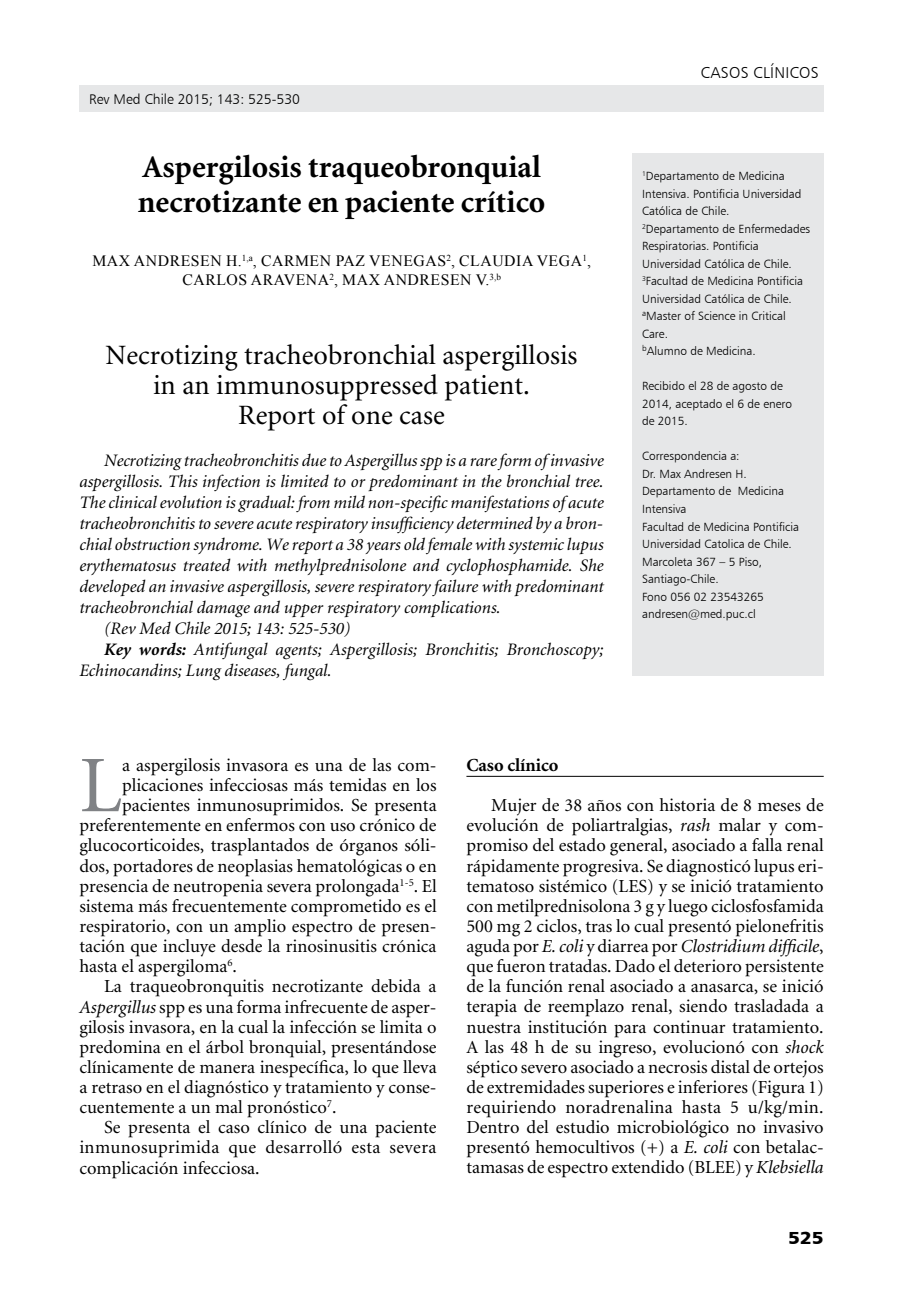
<style>
.page{position:relative;width:918px;height:1315px;background:#fff}
.page>*{position:absolute;margin:0;border:0;box-sizing:border-box;transform-origin:0 0}
.t1{font:80.33px "Minion";color:#808285}
.t2{font:700 31.5px/35px "Minion";color:#000}
.t3{font:28px/29.8px "Minion";color:#000;text-align:center}
.t4{font:18.38px/20.1px "Minion";color:#000;text-align:justify}
.t5{font:18.38px "Minion";letter-spacing:.02em;color:#000}
.t6{font:700 18.38px "Minion";color:#000}
.t7{font:italic 17.5px "Minion";color:#000}
.t8{font:17.5px "Humanist 777 BT Black B";color:#000;scale:1.1 1}
.t9{font:15.75px/18.9px "Times New Roman";letter-spacing:.035em;color:#000;text-align:center}
.t10{font:15.75px "Humanist 777 BT Light B";color:#000}
.t11{font:14px "Humanist 777 BT Light B";color:#000}
.t12{font:11.9px/17.5px "Humanist 777 BT Light B";color:#000}
.s1{font-weight:700}
.s2{font-style:italic}
</style>
<div class="page">
<div style="left:79px;top:85px;width:744px;height:26px;background:#e6e7e8"></div>
<div style="left:632px;top:154px;width:191px;height:522px;background:#e6e7e8"></div>
<hr style="left:466px;top:776px;width:357px;height:1px;background:#000">
<p class="t11" style="left:89px;top:90px;width:212px">Rev Med Chile 2015; 143: 525-530</p>
<h2 class="t2" style="left:138px;top:151px;width:409px">Aspergilosis traqueobronquial necrotizante en paciente crítico</h2>
<p class="t9" style="left:92px;top:251px;width:500px">MAX ANDRESEN H.<sup>1,A</sup>, CARMEN PAZ VENEGAS<sup>2</sup>, CLAUDIA VEGA<sup>1</sup>,<br>CARLOS ARAVENA<sup>2</sup>, MAX ANDRESEN V.<sup>3,B</sup></p>
<h3 class="t3" style="left:106px;top:342px;width:473px">Necrotizing tracheobronchial aspergillosis in an immunosuppressed patient.<br>Report of one case</h3>
<p class="t7" style="left:104px;top:452px;width:501px">Necrotizing tracheobronchitis due to Aspergillus spp is a rare form of invasive</p>
<p class="t7" style="left:79px;top:473px;width:526px">aspergillosis. This infection is limited to or predominant in the bronchial tree.</p>
<p class="t7" style="left:79px;top:494px;width:526px">The clinical evolution is gradual: from mild non-specific manifestations of acute</p>
<p class="t7" style="left:79px;top:515px;width:525px">tracheobronchitis to severe acute respiratory insufficiency determined by a bron-</p>
<p class="t7" style="left:79px;top:536px;width:526px">chial obstruction syndrome. We report a 38 years old female with systemic lupus</p>
<p class="t7" style="left:79px;top:557px;width:526px">erythematosus treated with methylprednisolone and cyclophosphamide. She</p>
<p class="t7" style="left:79px;top:578px;width:526px">developed an invasive aspergillosis, severe respiratory failure with predominant</p>
<p class="t7" style="left:79px;top:599px;width:423px">tracheobronchial damage and upper respiratory complications.</p>
<p class="t7" style="left:104px;top:620px;width:248px">(Rev Med Chile 2015; 143: 525-530)</p>
<p class="t7" style="left:104px;top:641px;width:501px"><span class="s1">Key words:</span> Antifungal agents; Aspergillosis; Bronchitis; Bronchoscopy;</p>
<p class="t7" style="left:79px;top:662px;width:254px">Echinocandins; Lung diseases, fungal.</p>
<p class="t10" style="left:701px;top:63px;width:10px">casoscl</p>
<p class="t10" style="left:770px;top:63px;width:14px">ínicos</p>
<p class="t12" style="left:642px;top:167px;width:170px"><sup>1</sup>Departamento de Medicina<br>Intensiva. Pontificia Universidad<br>Católica de Chile.<br><sup>2</sup>Departamento de Enfermedades<br>Respiratorias. Pontificia<br>Universidad Católica de Chile.<br><sup>3</sup>Facultad de Medicina Pontificia<br>Universidad Católica de Chile. <sup>a</sup>Master of Science in Critical<br>Care.<br><sup>b</sup>Alumno de Medicina.</p>
<p class="t12" style="left:642px;top:377px;width:151px">Recibido el 28 de agosto de<br>2014, aceptado el 6 de enero de 2015.</p>
<p class="t12" style="left:642px;top:447px;width:159px">Correspondencia a:<br>Dr. Max Andresen H.<br>Departamento de Medicina<br>Intensiva<br>Facultad de Medicina Pontificia<br>Universidad Catolica de Chile.<br>Marcoleta 367 – 5 Piso,<br>Santiago-Chile.<br>Fono 056 02 23543265 andresen@med.puc.cl</p>
<h1 class="t1" style="left:79px;top:746px;width:44px">L</h1>
<p class="t4" style="left:122px;top:755px;width:316px">a aspergilosis invasora es una de las com-</p>
<p class="t4" style="left:122px;top:776px;width:316px">plicaciones infecciosas más temidas en los</p>
<p class="t4" style="left:122px;top:796px;width:316px">pacientes inmunosuprimidos. Se presenta</p>
<p class="t4" style="left:79px;top:816px;width:359px">preferentemente en enfermos con uso crónico de</p>
<p class="t4" style="left:79px;top:836px;width:359px">glucocorticoides, trasplantados de órganos sóli-</p>
<p class="t4" style="left:79px;top:856px;width:359px">dos, portadores de neoplasias hematológicas o en</p>
<p class="t4" style="left:79px;top:876px;width:359px">presencia de neutropenia severa prolongada<sup>1-5</sup>. El</p>
<p class="t4" style="left:79px;top:896px;width:359px">sistema más frecuentemente comprometido es el</p>
<p class="t4" style="left:79px;top:916px;width:359px">respiratorio, con un amplio espectro de presen-</p>
<p class="t4" style="left:79px;top:937px;width:359px">tación que incluye desde la rinosinusitis crónica</p>
<p class="t4" style="left:79px;top:957px;width:159px">hasta el aspergiloma<sup>6</sup>.</p>
<p class="t4" style="left:104px;top:977px;width:334px">La traqueobronquitis necrotizante debida a</p>
<p class="t4" style="left:79px;top:997px;width:359px"><span class="s2">Aspergillus</span> spp es una forma infrecuente de asper-</p>
<p class="t4" style="left:79px;top:1017px;width:359px">gilosis invasora, en la cual la infección se limita o</p>
<p class="t4" style="left:79px;top:1037px;width:359px">predomina en el árbol bronquial, presentándose</p>
<p class="t4" style="left:79px;top:1057px;width:359px">clínicamente de manera inespecífica, lo que lleva</p>
<p class="t4" style="left:79px;top:1077px;width:359px">a retraso en el diagnóstico y tratamiento y conse-</p>
<p class="t4" style="left:79px;top:1098px;width:258px">cuentemente a un mal pronóstico<sup>7</sup>.</p>
<p class="t4" style="left:104px;top:1118px;width:334px">Se presenta el caso clínico de una paciente</p>
<p class="t5" style="left:79px;top:1138px;width:358px">inmunosuprimida que desarrolló esta severa</p>
<p class="t4" style="left:79px;top:1158px;width:182px">complicación infecciosa.</p>
<p class="t6" style="left:466px;top:755px;width:94px">Caso clínico</p>
<p class="t4" style="left:466px;top:796px;width:359px;text-indent:25px">Mujer de 38 años con historia de 8 meses de evolución de poliartralgias, <span class="s2">rash</span> malar y com&shy;promiso del estado general, asociado a falla renal rápidamente progresiva. Se diagnosticó lupus eri&shy;tematoso sistémico (LES) y se inició tratamiento con metilprednisolona 3 g y luego ciclosfosfamida 500 mg 2 ciclos, tras lo cual presentó pielonefritis aguda por <span class="s2">E. coli</span> y diarrea por <span class="s2">Clostridium difficile</span>, que fueron tratadas. Dado el deterioro persistente de la función renal asociado a anasarca, se inició terapia de reemplazo renal, siendo trasladada a nuestra institución para continuar tratamiento.<br>A las 48 h de su ingreso, evolucionó con <span class="s2">shock </span>séptico severo asociado a necrosis distal de ortejos de extremidades superiores e inferiores (Figura 1) requiriendo noradrenalina hasta 5 u/kg/min.<br>Dentro del estudio microbiológico no invasivo presentó hemocultivos (+) a <span class="s2">E. coli</span> con betalac&shy;tamasas de espectro extendido (BLEE) y <span class="s2">Klebsiella</span></p>
<p class="t8" style="left:788px;top:1226px;width:34px">525</p>
</div>
